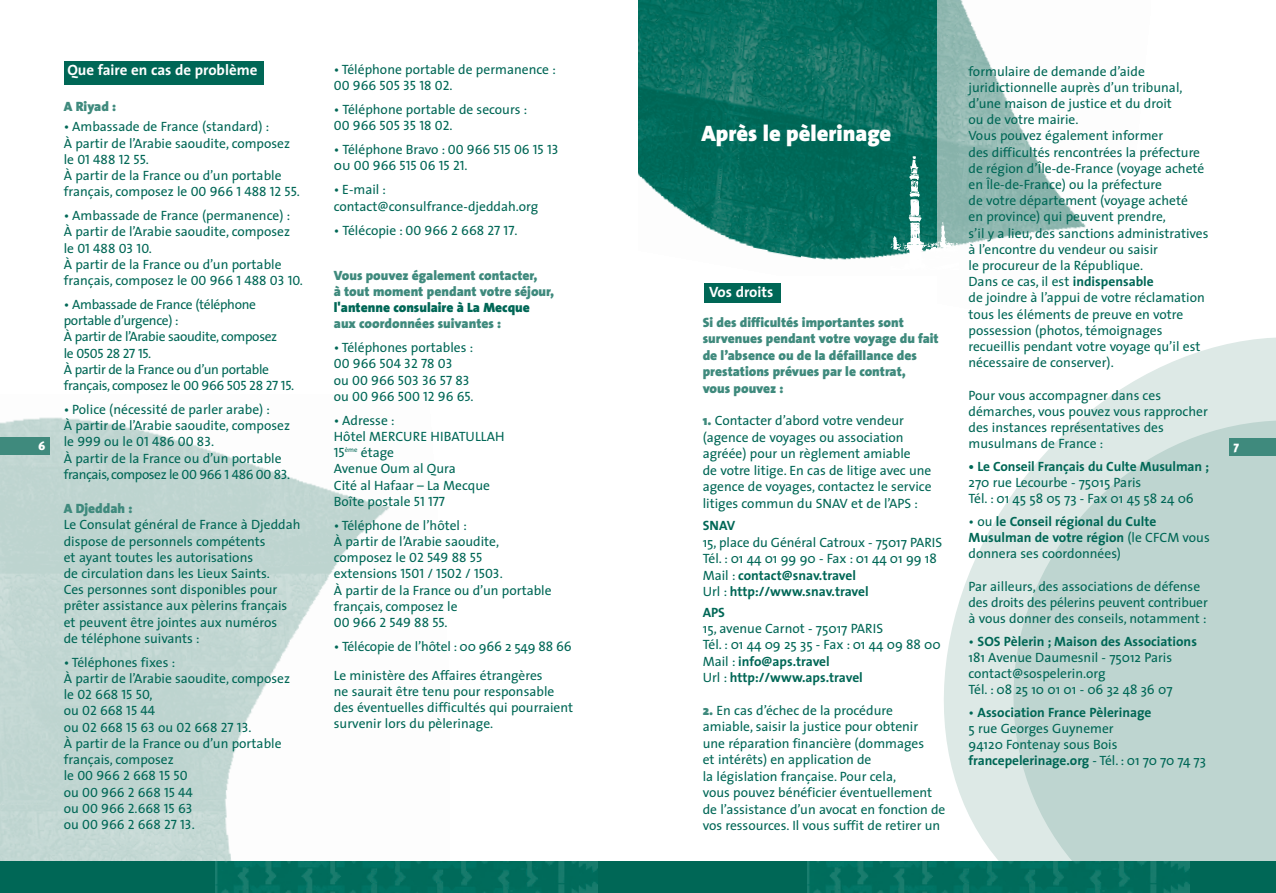
<style>
.page{position:relative;width:1276px;height:893px;background:#fff}
.page>*{position:absolute;margin:0;border:0;box-sizing:border-box;transform-origin:0 0}
.t1{font:900 22.5px "The Sans";color:#fff}
.t2{font:700 15px "The Sans";color:#fff}
.t3{font:13.5px/16.2px "The Sans";color:#006756}
.t4{font:13.5px/16.2px "The Sans Caps";color:#006756}
.t5{font:900 13.5px/16.4px "The Sans";color:#3f8a7d}
.t6{font:13.5px/16.2px "The Sans";letter-spacing:-.025em;color:#006756}
.t7{font:700 13.5px/16.2px "The Sans";color:#006756}
.t8{font:900 13.5px "The Sans";color:#006756}
.t9{font:13.5px "The Sans Caps";letter-spacing:-.025em;color:#006756}
.t10{font:900 12px "Meta Plus";color:#fff}
.s1{font-family:"The Sans"}
.s2{font-family:"The Sans Caps"}
.s3{font-weight:700}
.s4{font-weight:400}
.s5{font-weight:900;color:#3f8a7d}
</style>
<div class="page">
<svg style="left:944px;top:337px;width:332px;height:498px"></svg>
<svg style="left:980px;top:385px;width:296px;height:476px;fill:#bed5d0"></svg>
<img style="left:638px;top:0;width:299px;height:260px">
<img style="left:937px;top:0;width:149px;height:249px">
<img style="left:0;top:417px;width:390px;height:444px">
<div style="left:65px;top:61px;width:199px;height:23px;background:#006756"></div>
<div style="left:1229px;top:438px;width:47px;height:17px;background:#3f8a7d"></div>
<div style="left:0;top:438px;width:49px;height:17px;background:#3f8a7d"></div>
<div style="left:638px;top:861px;width:638px;height:32px;background:#006756"></div>
<img style="left:807px;top:861px;width:383px;height:32px">
<div style="left:0;top:861px;width:638px;height:32px;background:#006756"></div>
<img style="left:215px;top:861px;width:383px;height:32px">
<img style="left:909px;top:156px;width:10px;height:32px">
<div style="left:704px;top:283px;width:77px;height:19px;background:#006756"></div>
<p class="t2" style="left:67px;top:64px;width:192px">Que faire en cas de problème</p>
<p class="t5" style="left:64px;top:99px;width:54px">A Riyad :</p>
<p class="t3" style="left:64px;top:120px;width:228px">• Ambassade de France (standard) :<br>À partir de l’Arabie saoudite, composez</p>
<p class="t4" style="left:64px;top:152px;width:86px"><span class="s1">le</span> 01 488 12 55.</p>
<p class="t3" style="left:64px;top:169px;width:237px">À partir de la France ou d’un portable français, composez le <span class="s2">00 966 1 488 12 55.</span></p>
<p class="t3" style="left:64px;top:209px;width:228px">• Ambassade de France (permanence) :<br>À partir de l’Arabie saoudite, composez</p>
<p class="t4" style="left:64px;top:241px;width:90px"><span class="s1">le</span> 01 488 03 10.</p>
<p class="t3" style="left:64px;top:257px;width:241px">À partir de la France ou d’un portable français, composez le <span class="s2">00 966 1 488 03 10.</span></p>
<p class="t6" style="left:64px;top:298px;width:215px">• Ambassade de France (téléphone portable d’urgence) :<br>À partir de l’Arabie saoudite, composez</p>
<p class="t9" style="left:64px;top:348px;width:89px"><span class="s1">le</span> 0505 28 27 15.</p>
<p class="t6" style="left:64px;top:362px;width:232px">À partir de la France ou d’un portable français, composez le <span class="s2">00 966 505 28 27 15</span>.</p>
<p class="t3" style="left:64px;top:403px;width:228px">• Police (nécessité de parler arabe) :<br>À partir de l’Arabie saoudite, composez</p>
<p class="t4" style="left:64px;top:435px;width:152px"><span class="s1">le</span> 999 <span class="s1">ou le</span> 01 486 00 83.</p>
<p class="t3" style="left:64px;top:451px;width:228px">À partir de la France ou d’un portable français, composez le <span class="s2">00 966 1 486 00 83.</span></p>
<p class="t5" style="left:64px;top:502px;width:70px">A Djeddah :</p>
<p class="t3" style="left:64px;top:518px;width:238px">Le Consulat général de France à Djeddah dispose de personnels compétents<br>et ayant toutes les autorisations<br>de circulation dans les Lieux Saints.<br>Ces personnes sont disponibles pour prêter assistance aux pèlerins français et peuvent être jointes aux numéros<br>de téléphone suivants :</p>
<p class="t3" style="left:64px;top:655px;width:228px">• Téléphones fixes :<br>À partir de l’Arabie saoudite, composez</p>
<p class="t4" style="left:64px;top:688px;width:189px"><span class="s1">le</span> 02 668 15 50,<br><span class="s1">ou</span> 02 668 15 44<br><span class="s1">ou</span> 02 668 15 63 <span class="s1">ou</span> 02 668 27 13.</p>
<p class="t3" style="left:64px;top:736px;width:219px">À partir de la France ou d’un portable français, composez</p>
<p class="t4" style="left:64px;top:769px;width:132px"><span class="s1">le</span> 00 966 2 668 15 50 <span class="s1">ou</span> 00 966 2 668 15 44 <span class="s1">ou</span> 00 966 2.668 15 63 <span class="s1">ou</span> 00 966 2 668 27 13.</p>
<p class="t3" style="left:334px;top:62px;width:223px">• Téléphone portable de permanence :</p>
<p class="t4" style="left:334px;top:79px;width:120px">00 966 505 35 18 02<span class="s1">.</span></p>
<p class="t3" style="left:334px;top:103px;width:195px">• Téléphone portable de secours :</p>
<p class="t4" style="left:334px;top:119px;width:120px">00 966 505 35 18 02<span class="s1">.</span></p>
<p class="t3" style="left:334px;top:143px;width:226px">• Téléphone Bravo : <span class="s2">00 966 515 06 15 13</span></p>
<p class="t4" style="left:334px;top:159px;width:135px">ou 00 966 515 06 15 21<span class="s1">.</span></p>
<p class="t3" style="left:334px;top:183px;width:206px">• E-mail : contact@consulfrance-djeddah.org</p>
<p class="t4" style="left:334px;top:223px;width:185px"><span class="s1">• Télécopie :</span> 00 966 2 668 27 17<span class="s1">.</span></p>
<p class="t5" style="left:334px;top:268px;width:222px">Vous pouvez également contacter,<br>à tout moment pendant votre séjour,</p>
<p class="t8" style="left:334px;top:302px;width:197px">l'antenne consulaire à La Mecque</p>
<p class="t5" style="left:334px;top:317px;width:169px">aux coordonnées suivantes :</p>
<p class="t3" style="left:334px;top:341px;width:141px">• Téléphones portables :</p>
<p class="t4" style="left:334px;top:357px;width:141px">00 966 504 32 78 03<br><span class="s1">ou</span> 00 966 503 36 57 83 <span class="s1">ou</span> 00 966 500 12 96 65.</p>
<p class="t3" style="left:334px;top:413px;width:172px">• Adresse :<br>Hôtel MERCURE HIBATULLAH<br><span class="s2">15</span><sup>ème</sup> étage<br>Avenue Oum al Qura<br>Cité al Hafaar – La Mecque<br>Boîte postale <span class="s2">51 177</span></p>
<p class="t3" style="left:334px;top:518px;width:167px">• Téléphone de l’hôtel :<br>À partir de l’Arabie saoudite, composez le <span class="s2">02 549 88 55</span></p>
<p class="t4" style="left:334px;top:567px;width:170px"><span class="s1">extensions</span> 1501 / 1502 / 1503.</p>
<p class="t3" style="left:334px;top:583px;width:219px">À partir de la France ou d’un portable français, composez le</p>
<p class="t4" style="left:334px;top:616px;width:115px">00 966 2 549 88 55.</p>
<p class="t3" style="left:334px;top:633px;width:239px;line-height:28.5px">• Télécopie de l’hôtel : 00 966 2 549 88 66<br>Le ministère des Affaires étrangères</p>
<p class="t3" style="left:334px;top:684px;width:241px">ne saurait être tenu pour responsable des éventuelles difficultés qui pourraient survenir lors du pèlerinage.</p>
<p class="t3" style="left:968px;top:64px;width:241px">formulaire de demande d’aide juridictionnelle auprès d’un tribunal, d’une maison de justice et du droit<br>ou de votre mairie.<br>Vous pouvez également informer<br>des difficultés rencontrées la préfecture de région d’Île-de-France (voyage acheté en Île-de-France) ou la préfecture<br>de votre département (voyage acheté<br>en province) qui peuvent prendre,<br>s’il y a lieu, des sanctions administratives à l’encontre du vendeur ou saisir<br>le procureur de la République.<br>Dans ce cas, il est <span class="s3">indispensable<br></span>de joindre à l’appui de votre réclamation tous les éléments de preuve en votre possession (photos, témoignages recueillis pendant votre voyage qu’il est nécessaire de conserver).</p>
<p class="t3" style="left:968px;top:388px;width:241px">Pour vous accompagner dans ces démarches, vous pouvez vous rapprocher des instances représentatives des musulmans de France :</p>
<p class="t7" style="left:968px;top:459px;width:242px">• Le Conseil Français du Culte Musulman ;</p>
<p class="t3" style="left:968px;top:476px;width:227px">270 rue Lecourbe - 75015 Paris<br>Tél. : 01 45 58 05 73 - Fax 01 45 58 24 06</p>
<p class="t7" style="left:968px;top:514px;width:243px"><span class="s4">• ou</span> le Conseil régional du Culte<br>Musulman de votre région <span class="s4">(le CFCM vous donnera ses coordonnées)</span></p>
<p class="t3" style="left:968px;top:579px;width:241px">Par ailleurs, des associations de défense des droits des pélerins peuvent contribuer à vous donner des conseils, notamment :</p>
<p class="t3" style="left:968px;top:634px;width:230px">• <span class="s3">SOS Pèlerin ; Maison des Associations<br></span>181 Avenue Daumesnil - 75012 Paris contact@sospelerin.org<br>Tél. : 08 25 10 01 01 - 06 32 48 36 07</p>
<p class="t3" style="left:968px;top:705px;width:239px">• <span class="s3">Association France Pèlerinage<br></span>5 rue Georges Guynemer<br>94120 Fontenay sous Bois <span class="s3">francepelerinage.org</span> - Tél. : 01 70 70 74 73</p>
<h1 class="t1" style="left:701px;top:124px;width:191px">Après le pèlerinage</h1>
<p class="t2" style="left:709px;top:286px;width:66px">Vos droits</p>
<p class="t5" style="left:703px;top:315px;width:237px">Si des difficultés importantes sont survenues pendant votre voyage du fait de l’absence ou de la défaillance des prestations prévues par le contrat,<br>vous pouvez :</p>
<p class="t3" style="left:703px;top:414px;width:230px"><span class="s5">1.</span> Contacter d’abord votre vendeur (agence de voyages ou association agréée) pour un règlement amiable<br>de votre litige. En cas de litige avec une agence de voyages, contactez le service litiges commun du SNAV et de l’APS :</p>
<p class="t7" style="left:703px;top:519px;width:34px">SNAV</p>
<p class="t3" style="left:703px;top:535px;width:241px">15, place du Général Catroux - 75017 PARIS Tél. : 01 44 01 99 90 - Fax : 01 44 01 99 18<br>Mail : <span class="s3">contact@snav.travel<br></span>Url : <span class="s3">http://www.snav.travel</span></p>
<p class="t7" style="left:703px;top:605px;width:24px">APS</p>
<p class="t3" style="left:703px;top:622px;width:239px">15, avenue Carnot - 75017 PARIS<br>Tél. : 01 44 09 25 35 - Fax : 01 44 09 88 00<br>Mail : <span class="s3">info@aps.travel<br></span>Url : <span class="s3">http://www.aps.travel</span></p>
<p class="t3" style="left:703px;top:704px;width:244px"><span class="s5">2.</span> En cas d’échec de la procédure amiable, saisir la justice pour obtenir<br>une réparation financière (dommages<br>et intérêts) en application de<br>la législation française. Pour cela,<br>vous pouvez bénéficier éventuellement de l’assistance d’un avocat en fonction de vos ressources. Il vous suffit de retirer un</p>
<p class="t10" style="left:38px;top:439px;width:8px">6</p>
<p class="t10" style="left:1234px;top:439px;width:7px">7</p>
</div>
